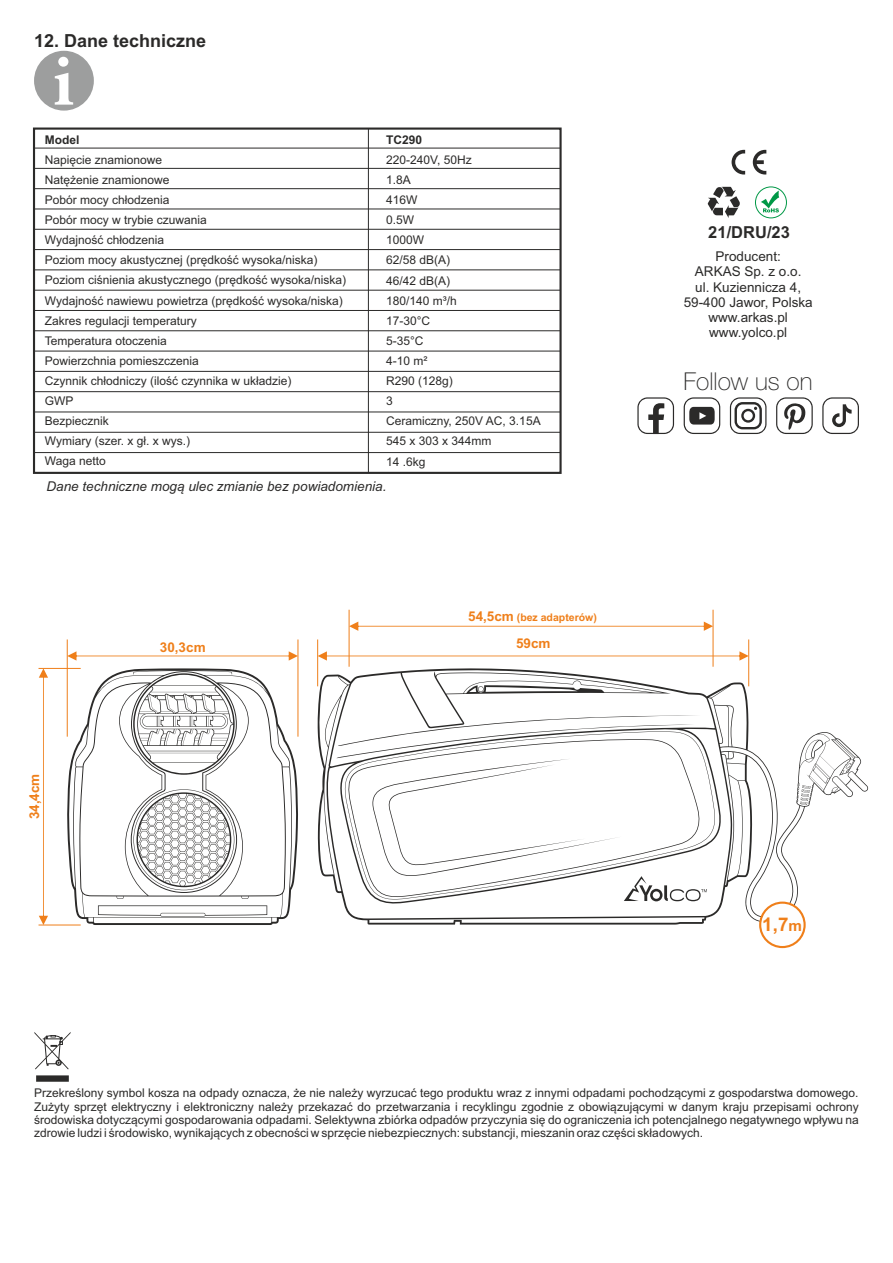
<style>
.page{position:relative;width:893px;height:1263px;background:#fff}
.page>*{position:absolute;margin:0;border:0;box-sizing:border-box;transform-origin:0 0}
.t1{font:100 24.6px "Helvetica Neue LT Pro";color:#2b2a29}
.t2{font:700 18.9px "Arial";color:#ef7f1a}
.t3{font:700 18px "Arial";color:#2b2a29}
.t4{font:700 16.5px "Arial";color:#2b2a29}
.t5{font:13.5px/15.1px "Arial";color:#2b2a29;text-align:center}
.t6{font:italic 13.5px "Arial";color:#2b2a29}
.t7{font:700 13.5px "Arial";color:#ef7f1a}
.t8{font:12px/20.1px "Arial";color:#2b2a29}
.t9{font:700 12px "Arial";color:#2b2a29}
.t10{font:700 10.5px "Arial";color:#ef7f1a}
.s1{font-size:13.5px}
.s2{font-size:15.15px}
</style>
<div class="page">
<div style="left:33px;top:128px;width:529px;height:346px;border:2px solid #2b2a29"></div>
<svg style="left:34px;top:51px;width:60px;height:60px"></svg>
<hr style="left:34px;top:148px;width:527px;height:1px;background:#2b2a29">
<hr style="left:34px;top:168px;width:527px;height:1px;background:#2b2a29">
<hr style="left:34px;top:188px;width:527px;height:1px;background:#2b2a29">
<hr style="left:34px;top:209px;width:527px;height:1px;background:#2b2a29">
<hr style="left:34px;top:229px;width:527px;height:1px;background:#2b2a29">
<hr style="left:34px;top:249px;width:527px;height:1px;background:#2b2a29">
<hr style="left:34px;top:269px;width:527px;height:1px;background:#2b2a29">
<hr style="left:34px;top:290px;width:527px;height:1px;background:#2b2a29">
<hr style="left:34px;top:310px;width:527px;height:1px;background:#2b2a29">
<hr style="left:34px;top:330px;width:527px;height:1px;background:#2b2a29">
<hr style="left:34px;top:351px;width:527px;height:1px;background:#2b2a29">
<hr style="left:34px;top:371px;width:527px;height:1px;background:#2b2a29">
<hr style="left:34px;top:391px;width:527px;height:1px;background:#2b2a29">
<hr style="left:34px;top:411px;width:527px;height:1px;background:#2b2a29">
<hr style="left:34px;top:432px;width:527px;height:1px;background:#2b2a29">
<hr style="left:34px;top:452px;width:527px;height:1px;background:#2b2a29">
<hr style="left:368px;top:129px;width:1px;height:344px;background:#2b2a29">
<svg style="left:34px;top:1032px;width:37px;height:50px"></svg>
<svg style="left:755px;top:186px;width:32px;height:32px"></svg>
<svg style="left:708px;top:186px;width:32px;height:32px"></svg>
<svg style="left:732px;top:150px;width:34px;height:25px"></svg>
<svg style="left:730px;top:397px;width:36px;height:37px"></svg>
<svg style="left:776px;top:397px;width:37px;height:37px"></svg>
<svg style="left:684px;top:397px;width:36px;height:37px"></svg>
<svg style="left:637px;top:397px;width:37px;height:37px"></svg>
<svg style="left:822px;top:397px;width:37px;height:37px"></svg>
<svg style="left:317px;top:668px;width:551px;height:256px"></svg>
<div style="left:759px;top:901px;width:47px;height:47px;background:#fefefe;border:2px solid #ef7f1a;border-radius:50%"></div>
<svg style="left:624px;top:876px;width:83px;height:25px"></svg>
<svg style="left:67px;top:668px;width:231px;height:257px"></svg>
<hr style="left:317px;top:639px;width:1px;height:47px;background:#ef7f1a">
<hr style="left:349px;top:610px;width:1px;height:57px;background:#ef7f1a">
<hr style="left:67px;top:639px;width:1px;height:98px;background:#ef7f1a">
<hr style="left:39px;top:924px;width:42px;height:1px;background:#ef7f1a">
<svg style="left:318px;top:651px;width:430px;height:10px"></svg>
<svg style="left:349px;top:622px;width:364px;height:9px"></svg>
<svg style="left:67px;top:651px;width:231px;height:10px"></svg>
<svg style="left:39px;top:669px;width:9px;height:256px"></svg>
<hr style="left:748px;top:639px;width:1px;height:47px;background:#ef7f1a">
<hr style="left:713px;top:610px;width:1px;height:57px;background:#ef7f1a">
<hr style="left:298px;top:639px;width:1px;height:98px;background:#ef7f1a">
<hr style="left:39px;top:668px;width:42px;height:1px;background:#ef7f1a">
<h3 class="t3" style="left:34px;top:34px;width:174px">12. Dane techniczne</h3>
<p class="t9" style="left:45px;top:135px;width:36px">Model</p>
<p class="t8" style="left:45px;top:151px;width:303px">Napięcie znamionowe<br>Natężenie znamionowe<br>Pobór mocy chłodzenia<br>Pobór mocy w trybie czuwania<br>Wydajność chłodzenia<br>Poziom mocy akustycznej (prędkość wysoka/niska)<br>Poziom ciśnienia akustycznego (prędkość wysoka/niska)<br>Wydajność nawiewu powietrza (prędkość wysoka/niska)<br>Zakres regulacji temperatury<br>Temperatura otoczenia<br>Powierzchnia pomieszczenia<br>Czynnik chłodniczy (ilość czynnika w układzie)<br>GWP<br>Bezpiecznik<br>Wymiary (szer. x gł. x wys.)<br>Waga netto</p>
<p class="t9" style="left:386px;top:135px;width:38px">TC290</p>
<p class="t8" style="left:386px;top:151px;width:156px">220-240V, 50Hz<br>1.8A<br>416W<br>0.5W<br>1000W<br>62/58 dB(A)<br>46/42 dB(A)<br>180/140 m³/h<br>17-30°C<br>5-35°C<br>4-10 m²<br>R290 (128g)<br>3<br>Ceramiczny, 250V AC, 3.15A<br>545 x 303 x 344mm<br>14 .6kg</p>
<p class="t6" style="left:47px;top:481px;width:341px">Dane techniczne mogą ulec zmianie bez powiadomienia.</p>
<p class="t10" style="left:468px;top:613px;width:130px"><span class="s1">54,5cm</span> (bez adapterów)</p>
<p class="t7" style="left:29px;top:819px;width:47px;rotate:-90deg">34,4cm</p>
<p class="t7" style="left:160px;top:642px;width:47px">30,3cm</p>
<p class="t7" style="left:516px;top:638px;width:36px">59cm</p>
<h3 class="t4" style="left:708px;top:226px;width:83px">21/DRU/23</h3>
<p class="t5" style="left:684px;top:250px;width:131px">Producent:<br>ARKAS Sp. z o.o.<br>ul. Kuziennicza 4,<br>59-400 Jawor, Polska www.arkas.pl www.yolco.pl</p>
<h1 class="t1" style="left:684px;top:372px;width:131px">Follow us on</h1>
<h2 class="t2" style="left:762px;top:917px;width:41px">1,7<span class="s2">m</span></h2>
<p class="t8" style="left:34px;top:1087px;width:826px;line-height:13.4px;text-align:justify">Przekreślony symbol kosza na odpady oznacza, że nie należy wyrzucać tego produktu wraz z innymi odpadami pochodzącymi z gospodarstwa domowego.<br>Zużyty sprzęt elektryczny i elektroniczny należy przekazać do przetwarzania i recyklingu zgodnie z obowiązującymi w danym kraju przepisami ochrony środowiska dotyczącymi gospodarowania odpadami. Selektywna zbiórka odpadów przyczynia się do ograniczenia ich potencjalnego negatywnego wpływu na zdrowie ludzi i środowisko, wynikających z obecności w sprzęcie niebezpiecznych: substancji, mieszanin oraz części składowych.</p>
</div>
